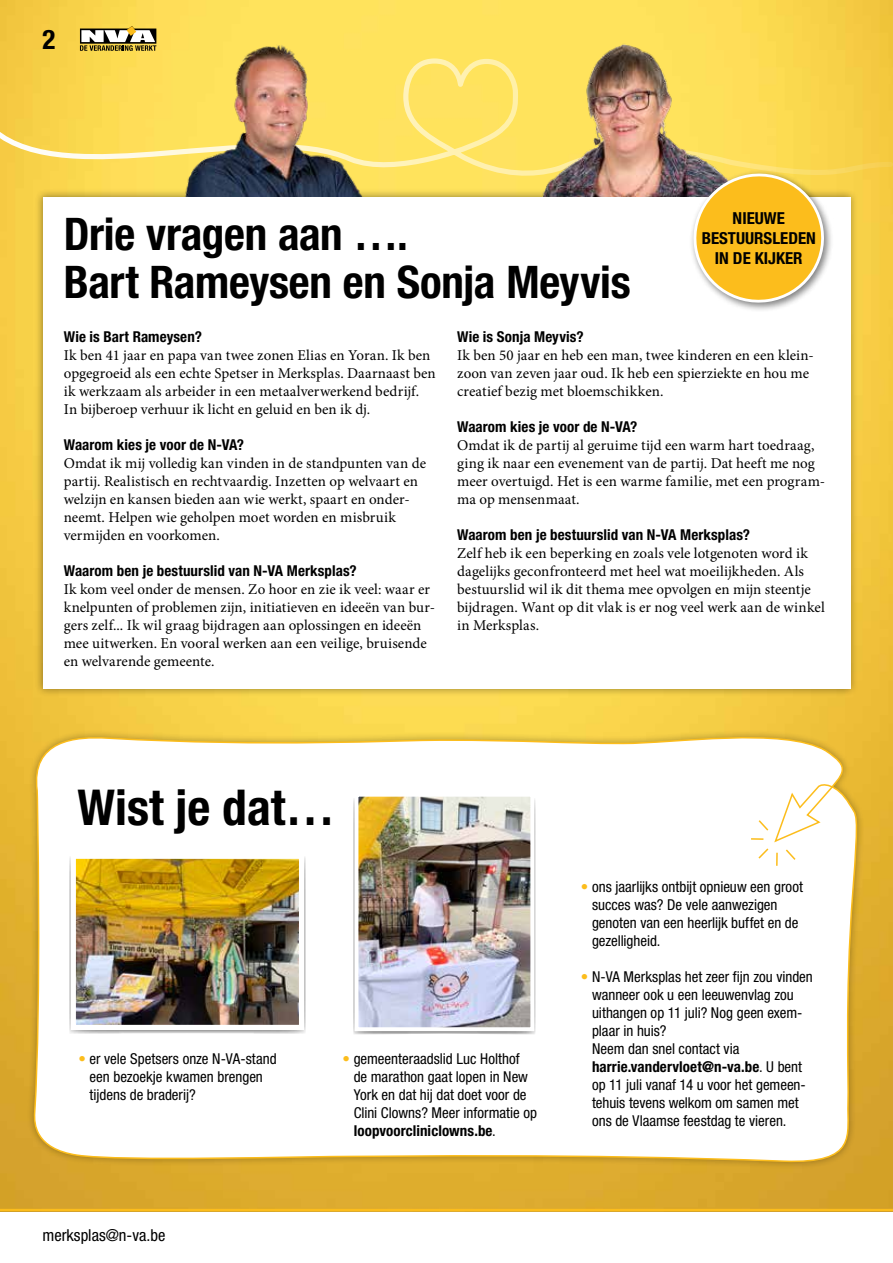
<style>
.page{position:relative;width:893px;height:1263px;background:#fff}
.page>*{position:absolute;margin:0;border:0;box-sizing:border-box;transform-origin:0 0}
.t1{font:700 condensed 49.5px "Helvetica Neue LT Std";color:#000}
.t2{font:700 condensed 45px/48px "Helvetica Neue LT Std";letter-spacing:-.005em;color:#000}
.t3{font:700 condensed 27px "Helvetica Neue LT Std";color:#000}
.t4{font:700 condensed 16.5px/20.2px "Helvetica Neue LT Std";color:#000;text-align:center}
.t5{font:condensed 16.5px "Helvetica Neue LT Std";color:#000}
.t6{font:15px/18px "Minion Pro";color:#000}
.t7{font:condensed 15px/18px "Helvetica Neue LT Std";color:#000}
.t8{font:700 condensed 15px "Helvetica Neue LT Std";letter-spacing:.005em;color:#000}
.s1{color:#fcbd1c}
.s2{font-weight:700}
</style>
<div class="page">
<img style="left:0;top:0;width:893px;height:1173px">
<svg style="left:80px;top:26px;width:76px;height:25px"></svg>
<svg style="left:30px;top:727px;width:831px;height:438px"></svg>
<div style="left:34px;top:188px;width:825px;height:509px;background:#000;opacity:.4"></div>
<div style="left:43px;top:197px;width:807px;height:491px;background:#fff"></div>
<svg style="left:69px;top:856px;width:237px;height:178px;background:#cdcdcd"></svg>
<img style="left:77px;top:860px;width:221px;height:164px">
<div style="left:71px;top:854px;width:233px;height:176px;border:5px solid #fff"></div>
<svg style="left:353px;top:798px;width:183px;height:236px"></svg>
<img style="left:359px;top:798px;width:170px;height:228px">
<div style="left:354px;top:793px;width:180px;height:238px;border:4px solid #fff"></div>
<svg style="left:0;top:57px;width:893px;height:120px;background:#fbdb59"></svg>
<img style="left:165px;top:21px;width:209px;height:176px">
<img style="left:534px;top:21px;width:205px;height:176px">
<div style="left:689px;top:169px;width:145px;height:143px;background:#000;opacity:.5"></div>
<svg style="left:690px;top:170px;width:137px;height:136px"></svg>
<svg style="left:0;top:1173px;width:893px;height:38px;background:#dba92b"></svg>
<h3 class="t3" style="left:43px;top:23px;width:14px">2</h3>
<p class="t4" style="left:702px;top:208px;width:116px">NIEUWE<br>BESTUURSLEDEN<br>IN DE KIJKER</p>
<h2 class="t2" style="left:64px;top:209px;width:568px">Drie vragen aan ….<br>Bart Rameysen en Sonja Meyvis</h2>
<p class="t8" style="left:64px;top:328px;width:140px">Wie is Bart Rameysen?</p>
<p class="t6" style="left:64px;top:346px;width:373px">Ik ben 41 jaar en papa van twee zonen Elias en Yoran. Ik ben opgegroeid als een echte Spetser in Merksplas. Daarnaast ben ik werkzaam als arbeider in een metaalverwerkend bedrijf.<br>In bijberoep verhuur ik licht en geluid en ben ik dj.</p>
<p class="t8" style="left:64px;top:436px;width:182px">Waarom kies je voor de N-VA?</p>
<p class="t6" style="left:64px;top:454px;width:364px">Omdat ik mij volledig kan vinden in de standpunten van de partij. Realistisch en rechtvaardig. Inzetten op welvaart en welzijn en kansen bieden aan wie werkt, spaart en onder&shy;neemt. Helpen wie geholpen moet worden en misbruik vermijden en voorkomen.</p>
<p class="t8" style="left:64px;top:562px;width:295px">Waarom ben je bestuurslid van N-VA Merksplas?</p>
<p class="t6" style="left:64px;top:580px;width:373px">Ik kom veel onder de mensen. Zo hoor en zie ik veel: waar er knelpunten of problemen zijn, initiatieven en ideeën van bur&shy;gers zelf... Ik wil graag bijdragen aan oplossingen en ideeën mee uitwerken. En vooral werken aan een veilige, bruisende en welvarende gemeente.</p>
<p class="t8" style="left:457px;top:328px;width:128px">Wie is Sonja Meyvis?</p>
<p class="t6" style="left:457px;top:346px;width:358px">Ik ben 50 jaar en heb een man, twee kinderen en een klein&shy;zoon van zeven jaar oud. Ik heb een spierziekte en hou me creatief bezig met bloemschikken.</p>
<p class="t8" style="left:457px;top:418px;width:182px">Waarom kies je voor de N-VA?</p>
<p class="t6" style="left:457px;top:436px;width:370px">Omdat ik de partij al geruime tijd een warm hart toedraag, ging ik naar een evenement van de partij. Dat heeft me nog meer overtuigd. Het is een warme familie, met een program&shy;ma op mensenmaat.</p>
<p class="t8" style="left:457px;top:526px;width:295px">Waarom ben je bestuurslid van N-VA Merksplas?</p>
<p class="t6" style="left:457px;top:544px;width:369px">Zelf heb ik een beperking en zoals vele lotgenoten word ik dagelijks geconfronteerd met heel wat moeilijkheden. Als bestuurslid wil ik dit thema mee opvolgen en mijn steentje bijdragen. Want op dit vlak is er nog veel werk aan de winkel in Merksplas.</p>
<h1 class="t1" style="left:78px;top:778px;width:259px">Wist je dat…</h1>
<p class="t7" style="left:90px;top:1049px;width:188px;text-indent:-11px"><span class="s1">•</span> er vele Spetsers onze N-VA-stand een bezoekje kwamen brengen tijdens de braderij?</p>
<p class="t7" style="left:354px;top:1049px;width:185px;text-indent:-11px"><span class="s1">•</span> gemeenteraadslid Luc Holthof de marathon gaat lopen in New<br>York en dat hij dat doet voor de<br>Clini Clowns? Meer informatie op <span class="s2">loopvoorcliniclowns.be</span>.</p>
<p class="t7" style="left:592px;top:878px;width:212px;text-indent:-11px"><span class="s1">•</span> ons jaarlijks ontbijt opnieuw een groot succes was? De vele aanwezigen genoten van een heerlijk buffet en de gezelligheid.</p>
<p class="t7" style="left:592px;top:968px;width:222px;text-indent:-11px"><span class="s1">•</span> N-VA Merksplas het zeer fijn zou vinden wanneer ook u een leeuwenvlag zou uithangen op 11 juli? Nog geen exem&shy;plaar in huis?<br>Neem dan snel contact via <span class="s2">harrie.vandervloet@n-va.be</span>. U bent op 11 juli vanaf 14 u voor het gemeen&shy;tehuis tevens welkom om samen met ons de Vlaamse feestdag te vieren.</p>
<p class="t5" style="left:43px;top:1225px;width:124px">merksplas@n-va.be</p>
</div>
